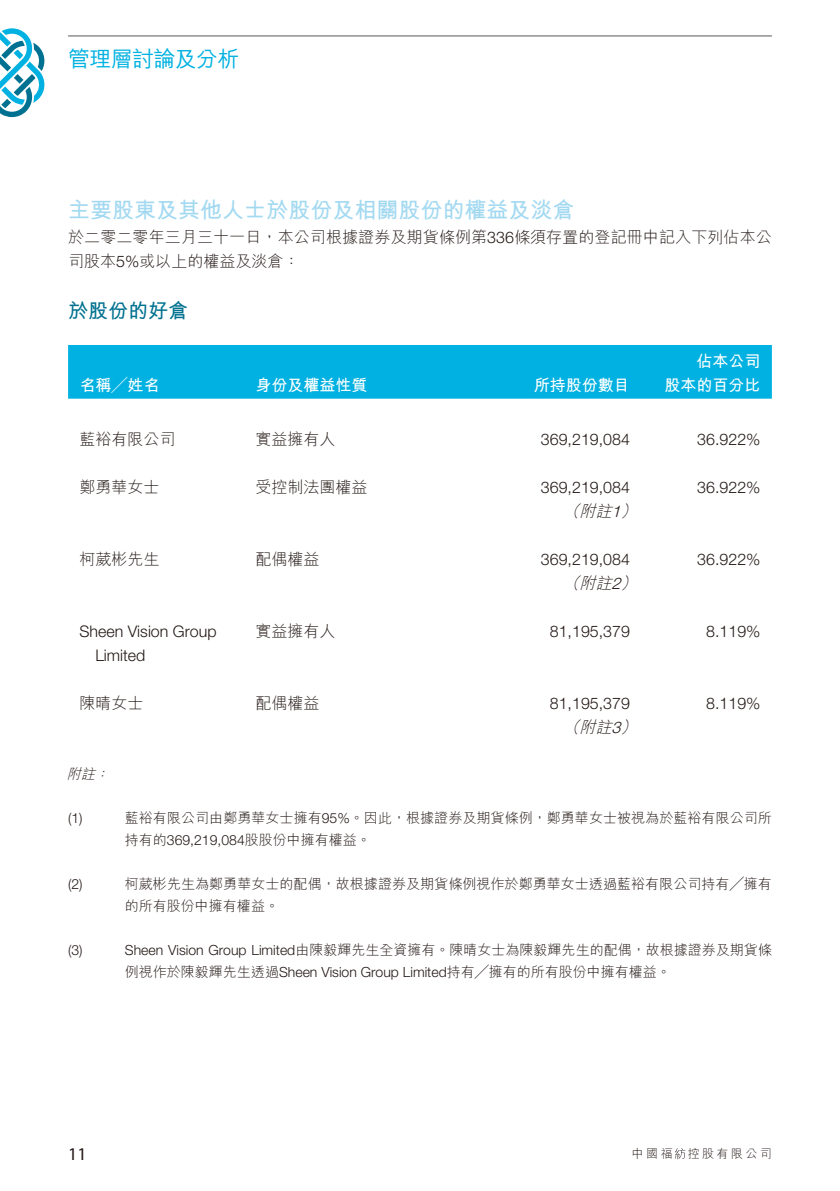
<style>
.page{position:relative;width:840px;height:1191px;background:#fff}
.page>*{position:absolute;margin:0;border:0;box-sizing:border-box;transform-origin:0 0}
.t1{font:22px "M Hei HK Bold E Ten B5 H";color:#a2d9f1}
.t2{font:22px "M Hei HK Medium E Ten B5 H";letter-spacing:-.03em;color:#00b1e1}
.t3{font:20px "M Hei HK Bold E Ten B5 H";color:#007190}
.t4{font:18px "Myriad Pro";color:#231916}
.t5{font:300 16px/24px "Helvetica Neue LT Std";color:#231916}
.t6{font:16px/24px "M Hei HK Light E Ten B5 H";color:#231916}
.t7{font:16px/24px "M Hei HK Bold E Ten B5 H";color:#fff;text-align:right}
.t8{font:italic 16px "M Hei HK Light E Ten B5 H";color:#231916}
.t9{font:14px/22px "M Hei HK Light E Ten B5 H";letter-spacing:.005em;color:#231916}
.t10{font:300 14px "Helvetica Neue LT Std";color:#231916}
.t11{font:italic 14px "M Hei HK Light E Ten B5 H";color:#231916}
.t12{font:12px "M Hei HK Light E Ten B5 H";letter-spacing:.2em;color:#231916}
.s1{font-family:"Helvetica Neue LT Std";font-weight:300}
</style>
<div class="page">
<svg style="left:675px;top:1148px;width:10px;height:11px"></svg>
<hr style="left:68px;top:35px;width:703px;height:1px;background:#595857">
<svg style="left:0;top:28px;width:45px;height:89px"></svg>
<div style="left:68px;top:345px;width:703px;height:54px;background:#00b1e1"></div>
<h1 class="t2" style="left:68px;top:50px;width:173px">管理層討論及分析</h1>
<h1 class="t1" style="left:68px;top:202px;width:507px">主要股東及其他人士於股份及相關股份的權益及淡倉</h1>
<p class="t6" style="left:68px;top:227px;width:704px">於二零二零年三月三十一日，本公司根據證券及期貨條例第<span class="s1">336</span>條須存置的登記冊中記入下列佔本公司股本<span class="s1">5%</span>或以上的權益及淡倉：</p>
<h2 class="t3" style="left:68px;top:303px;width:121px">於股份的好倉</h2>
<p class="t7" style="left:79px;top:375px;width:81px">名稱╱姓名</p>
<p class="t7" style="left:255px;top:375px;width:113px">身份及權益性質</p>
<p class="t7" style="left:533px;top:375px;width:97px">所持股份數目</p>
<p class="t7" style="left:664px;top:351px;width:97px">佔本公司<br>股本的百分比</p>
<p class="t6" style="left:79px;top:429px;width:97px">藍裕有限公司</p>
<p class="t6" style="left:255px;top:429px;width:81px">實益擁有人</p>
<p class="t5" style="left:540px;top:429px;width:90px">369,219,084</p>
<p class="t5" style="left:697px;top:429px;width:65px">36.922%</p>
<p class="t6" style="left:79px;top:477px;width:81px">鄭勇華女士</p>
<p class="t6" style="left:255px;top:477px;width:113px">受控制法團權益</p>
<p class="t5" style="left:540px;top:477px;width:90px">369,219,084</p>
<p class="t8" style="left:563px;top:504px;width:79px">（附註<span class="s1">1</span>）</p>
<p class="t5" style="left:697px;top:477px;width:65px">36.922%</p>
<p class="t6" style="left:79px;top:549px;width:81px">柯葳彬先生</p>
<p class="t6" style="left:255px;top:549px;width:65px">配偶權益</p>
<p class="t5" style="left:540px;top:549px;width:90px">369,219,084</p>
<p class="t8" style="left:563px;top:576px;width:79px">（附註<span class="s1">2</span>）</p>
<p class="t5" style="left:697px;top:549px;width:65px">36.922%</p>
<p class="t5" style="left:95px;top:621px;width:123px;text-indent:-16px">Sheen Vision Group<br>Limited</p>
<p class="t6" style="left:255px;top:621px;width:81px">實益擁有人</p>
<p class="t5" style="left:549px;top:621px;width:82px">81,195,379</p>
<p class="t5" style="left:705px;top:621px;width:56px">8.119%</p>
<p class="t6" style="left:79px;top:693px;width:65px">陳晴女士</p>
<p class="t6" style="left:255px;top:693px;width:65px">配偶權益</p>
<p class="t5" style="left:549px;top:693px;width:82px">81,195,379</p>
<p class="t8" style="left:563px;top:720px;width:79px">（附註<span class="s1">3</span>）</p>
<p class="t5" style="left:705px;top:693px;width:56px">8.119%</p>
<p class="t11" style="left:67px;top:768px;width:47px">附註：</p>
<p class="t10" style="left:68px;top:813px;width:16px">(1)</p>
<p class="t9" style="left:125px;top:808px;width:648px">藍裕有限公司由鄭勇華女士擁有<span class="s1">95%</span>。因此，根據證券及期貨條例，鄭勇華女士被視為於藍裕有限公司所持有的<span class="s1">369,219,084</span>股股份中擁有權益。</p>
<p class="t10" style="left:68px;top:879px;width:16px">(2)</p>
<p class="t9" style="left:125px;top:874px;width:648px">柯葳彬先生為鄭勇華女士的配偶，故根據證券及期貨條例視作於鄭勇華女士透過藍裕有限公司持有╱擁有的所有股份中擁有權益。</p>
<p class="t10" style="left:68px;top:945px;width:16px">(3)</p>
<p class="t9" style="left:125px;top:940px;width:648px"><span class="s1">Sheen Vision Group Limited</span>由陳毅輝先生全資擁有。陳晴女士為陳毅輝先生的配偶，故根據證券及期貨條例視作於陳毅輝先生透過<span class="s1">Sheen Vision Group Limited</span>持有╱擁有的所有股份中擁有權益。</p>
<p class="t4" style="left:68px;top:1146px;width:20px">11</p>
<p class="t12" style="left:631px;top:1149px;width:42px">中國福</p>
<p class="t12" style="left:687px;top:1149px;width:85px">控股有限公司</p>
</div>
